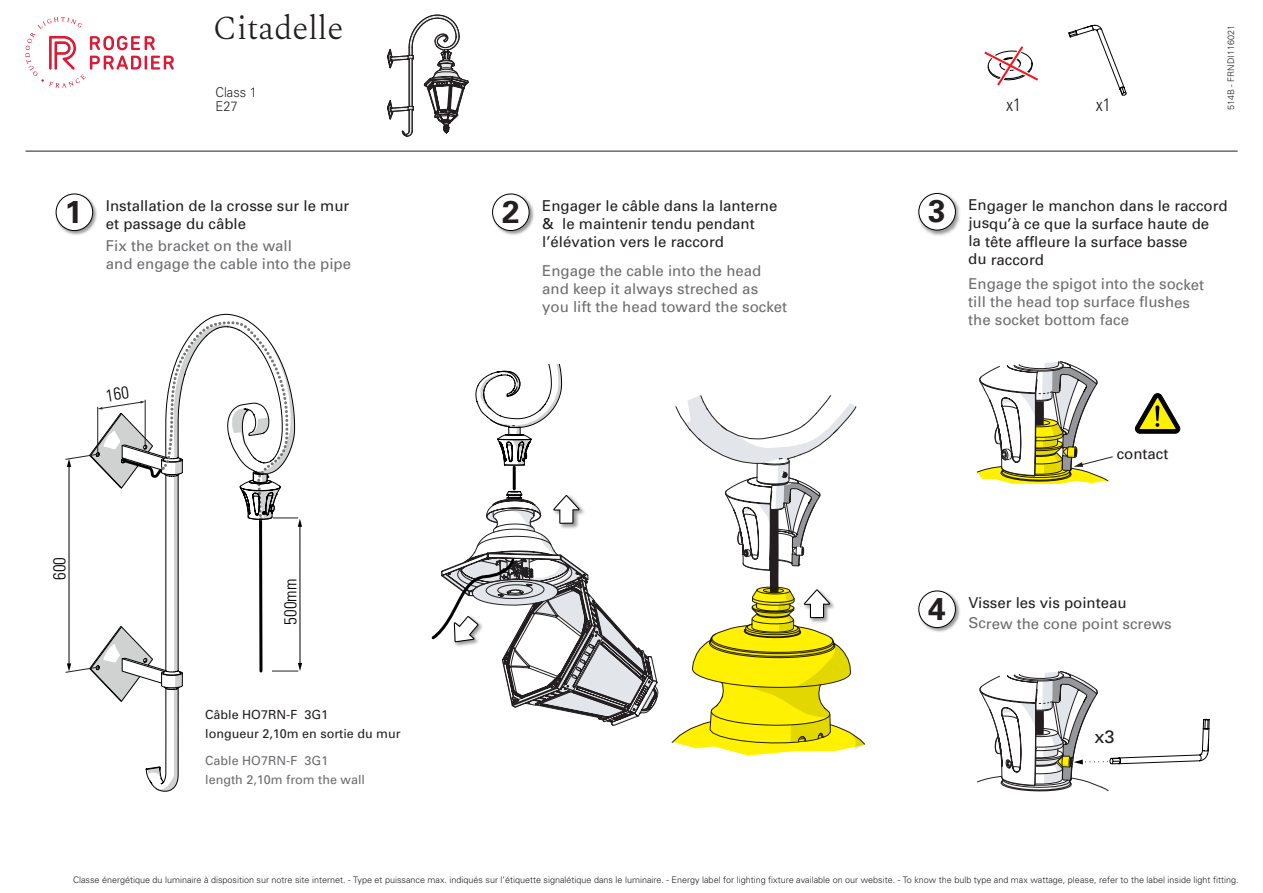
<style>
.page{position:relative;width:1263px;height:893px;background:#fff}
.page>*{position:absolute;margin:0;border:0;box-sizing:border-box;transform-origin:0 0}
.t1{font:300 33px "Spectral";color:#231f20}
.t2{font:700 31.5px "Univers LT Std";color:#231f20}
.t3{font:300 condensed 18px "Univers";color:#231f20}
.t4{font:18px "Univers";color:#231f20}
.t5{font:300 condensed 17.25px "Univers";color:#000001}
.t6{font:15px/18px "Univers";color:#231f20}
.t7{font:15px/18px "Univers";color:#6c6d70}
.t8{font:300 13.5px/13.5px "Univers";color:#262324;scale:.95 1}
.t9{font:12.6px/18.6px "Univers";color:#231f20}
.t10{font:12.6px/18.6px "Univers";color:#6c6d70}
.t11{font:300 9px "Univers";color:#231f20}
.t12{font:300 9px "Univers";color:#262324}
</style>
<div class="page">
<svg style="left:387px;top:14px;width:82px;height:123px"></svg>
<svg style="left:25px;top:17px;width:149px;height:71px"></svg>
<hr style="left:26px;top:151px;width:1212px;height:1px;background:#231f20">
<img style="left:55px;top:193px;width:42px;height:42px">
<div style="left:56px;top:194px;width:37px;height:37px;background:#fff;border-radius:50%"></div>
<div style="left:56px;top:194px;width:37px;height:37px;border:1px solid #000001;border-radius:50%"></div>
<img style="left:492px;top:193px;width:42px;height:42px">
<div style="left:492px;top:194px;width:37px;height:37px;background:#fff;border-radius:50%"></div>
<div style="left:492px;top:194px;width:38px;height:37px;border:1px solid #000001;border-radius:50%"></div>
<img style="left:918px;top:192px;width:42px;height:44px">
<div style="left:919px;top:193px;width:36px;height:37px;background:#fff;border-radius:50%"></div>
<div style="left:918px;top:193px;width:38px;height:38px;border:1px solid #000001;border-radius:50%"></div>
<img style="left:958px;top:603px;width:2px;height:16px">
<svg style="left:1135px;top:393px;width:45px;height:41px"></svg>
<svg style="left:976px;top:361px;width:137px;height:123px"></svg>
<svg style="left:1068px;top:24px;width:59px;height:72px"></svg>
<svg style="left:977px;top:671px;width:233px;height:121px"></svg>
<svg style="left:431px;top:364px;width:527px;height:392px"></svg>
<svg style="left:984px;top:46px;width:54px;height:40px"></svg>
<svg style="left:65px;top:313px;width:237px;height:479px"></svg>
<h1 class="t1" style="left:213px;top:4px;width:132px">Citadelle</h1>
<h3 class="t8" style="left:216px;top:85px;width:45px">Class 1<br>E27</h3>
<h2 class="t2" style="left:65px;top:193px;width:19px">1</h2>
<h3 class="t6" style="left:106px;top:197px;width:245px">Installation de la crosse sur le mur et passage du câble</h3>
<h3 class="t7" style="left:106px;top:237px;width:247px">Fix the bracket on the wall<br>and engage the cable into the pipe</h3>
<h3 class="t5" style="left:49px;top:580px;width:24px;rotate:-90deg">600</h3>
<h3 class="t5" style="left:280px;top:625px;width:47px;rotate:-90deg">500mm</h3>
<h3 class="t9" style="left:205px;top:705px;width:197px">Câble HO7RN-F 3G1<br>longueur 2,10m en sortie du mur</h3>
<h3 class="t10" style="left:205px;top:751px;width:161px">Cable HO7RN-F 3G1 length 2,10m from the wall</h3>
<h2 class="t2" style="left:502px;top:193px;width:19px">2</h2>
<h3 class="t6" style="left:542px;top:197px;width:237px">Engager le câble dans la lanterne &amp; le maintenir tendu pendant l’élévation vers le raccord</h3>
<h3 class="t7" style="left:542px;top:262px;width:247px">Engage the cable into the head and keep it always streched as you lift the head toward the socket</h3>
<h3 class="t3" style="left:1006px;top:93px;width:16px">x1</h3>
<h3 class="t3" style="left:1096px;top:93px;width:16px">x1</h3>
<p class="t12" style="left:1225px;top:110px;width:87px;rotate:-90deg">514B - FRNDI116021</p>
<h2 class="t2" style="left:928px;top:193px;width:19px">3</h2>
<h3 class="t6" style="left:968px;top:197px;width:261px">Engager le manchon dans le raccord jusqu’à ce que la surface haute de<br>la tête affleure la surface basse<br>du raccord</h3>
<h3 class="t7" style="left:968px;top:275px;width:237px">Engage the spigot into the socket till the head top surface flushes the socket bottom face</h3>
<h3 class="t6" style="left:1117px;top:445px;width:53px">contact</h3>
<h2 class="t2" style="left:928px;top:590px;width:19px">4</h2>
<h3 class="t6" style="left:968px;top:594px;width:160px">Visser les vis pointeau</h3>
<h3 class="t7" style="left:968px;top:615px;width:205px">Screw the cone point screws</h3>
<h3 class="t4" style="left:1094px;top:726px;width:22px">x3</h3>
<p class="t11" style="left:73px;top:874px;width:1167px">Classe énergétique du luminaire à disposition sur notre site internet. - Type et puissance max. indiqués sur l’étiquette signalétique dans le luminaire. - Energy label for lighting fixture available on our website. - To know the bulb type and max wattage, please, refer to the label inside light fitting.</p>
</div>
